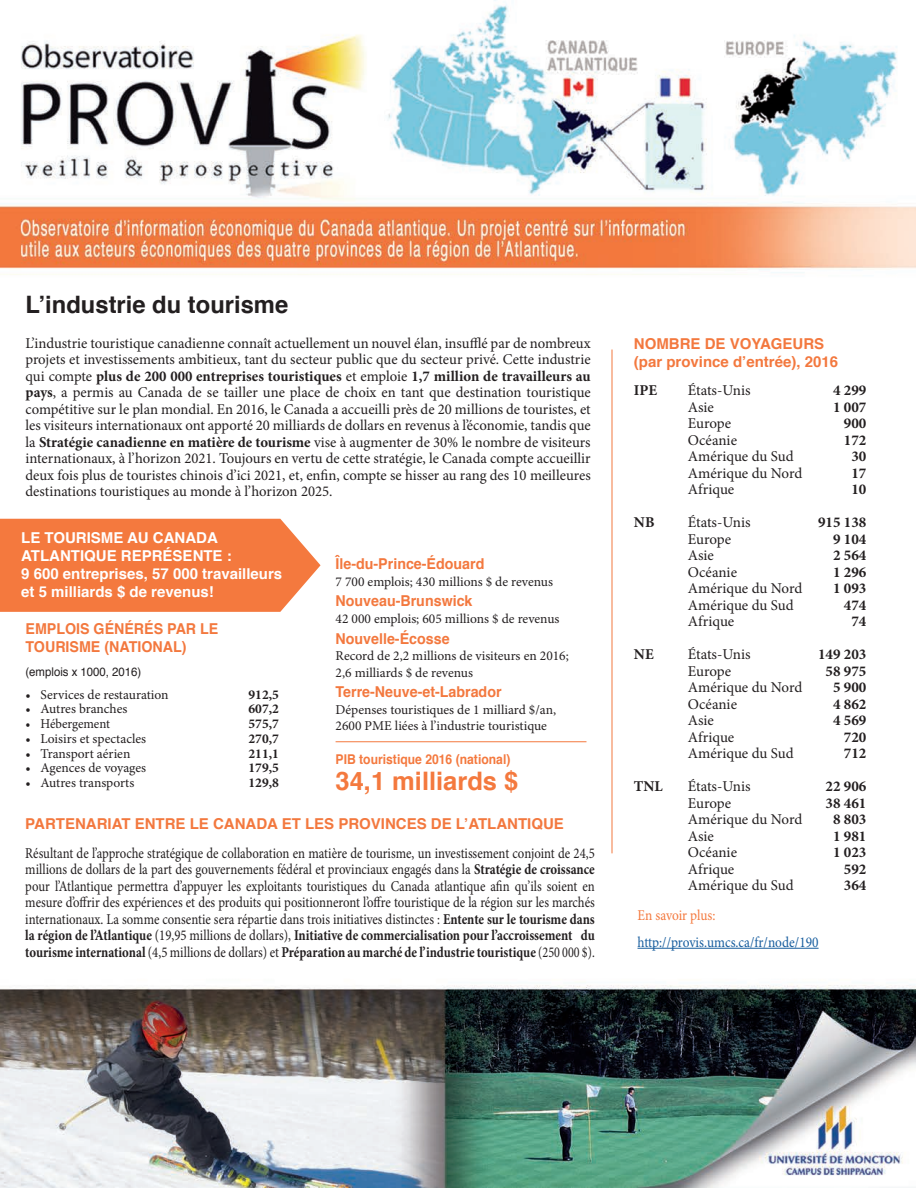
<style>
.page{position:relative;width:918px;height:1188px;background:#fff}
.page>*{position:absolute;margin:0;border:0;box-sizing:border-box;transform-origin:0 0}
.t1{font:700 25.5px "Helvetica";color:#f4793e}
.t2{font:700 24px "Helvetica";color:#231f20}
.t3{font:15px/16.5px "Minion Pro";color:#231f20;text-align:justify}
.t4{font:15px/16.5px "Minion Pro";color:#231f20;text-align:justify;scale:.85 1}
.t5{font:700 15px "Minion Pro";color:#231f20}
.t6{font:700 15px/18px "Helvetica";color:#f3783e;scale:.95 1}
.t7{font:700 15px "Helvetica";color:#f3783e}
.t8{font:700 15px/18px "Helvetica";color:#fff}
.t9{font:15px "Minion Pro";color:#175d9e;scale:.89 1}
.t10{font:15px "Minion Pro";letter-spacing:-.005em;color:#f4793e;scale:.89 1}
.t11{font:13.5px/16.5px "Minion Pro";color:#231f20}
.t12{font:700 13.5px "Minion Pro";color:#231f20}
.t13{font:700 13.5px "Helvetica";color:#f4793e;scale:.9 1}
.t14{font:13.5px "Minion Pro";color:#231f20;scale:.95 1}
.t15{font:12px "Helvetica";color:#231f20;scale:.95 1}
.s1{font-weight:700}
</style>
<div class="page">
<img style="left:0;top:0;width:916px;height:1188px">
<hr style="left:612px;top:350px;width:1px;height:503px;background:#f3783e">
<hr style="left:638px;top:948px;width:181px;height:1px;background:#175d9e">
<svg style="left:0;top:519px;width:321px;height:93px;background:#f4814a"></svg>
<hr style="left:336px;top:742px;width:250px;height:1px;background:#f4793e">
<p class="t2" style="left:26px;top:285px;width:264px">L’industrie du tourisme</p>
<p class="t3" style="left:26px;top:335px;width:567px">L’industrie touristique canadienne connaît actuellement un nouvel élan, insufflé par de nombreux projets et investissements ambitieux, tant du secteur public que du secteur privé. Cette industrie qui compte <span class="s1">plus de 200 000 entreprises touristiques</span> et emploie <span class="s1">1,7 million de travailleurs au pays</span>, a permis au Canada de se tailler une place de choix en tant que destination touristique compétitive sur le plan mondial. En 2016, le Canada a accueilli près de 20 millions de touristes, et les visiteurs internationaux ont apporté 20 milliards de dollars en revenus à l’économie, tandis que la <span class="s1">Stratégie canadienne en matière de tourisme</span> vise à augmenter de 30% le nombre de visiteurs internationaux, à l’horizon 2021. Toujours en vertu de cette stratégie, le Canada compte accueillir deux fois plus de touristes chinois d’ici 2021, et, enfin, compte se hisser au rang des 10 meilleures destinations touristiques au monde à l’horizon 2025.</p>
<p class="t7" style="left:634px;top:332px;width:192px">NOMBRE DE VOYAGEURS</p>
<p class="t7" style="left:634px;top:350px;width:206px">(par province d’entrée), 2016</p>
<p class="t5" style="left:634px;top:380px;width:25px">IPE</p>
<p class="t3" style="left:688px;top:382px;width:64px">États-Unis</p>
<p class="t5" style="left:833px;top:380px;width:35px">4 299</p>
<p class="t3" style="left:688px;top:399px;width:28px">Asie</p>
<p class="t5" style="left:833px;top:396px;width:35px">1 007</p>
<p class="t3" style="left:688px;top:415px;width:45px">Europe</p>
<p class="t5" style="left:844px;top:413px;width:24px">900</p>
<p class="t3" style="left:688px;top:432px;width:51px">Océanie</p>
<p class="t5" style="left:844px;top:429px;width:24px">172</p>
<p class="t3" style="left:688px;top:448px;width:107px">Amérique du Sud</p>
<p class="t5" style="left:851px;top:446px;width:16px">30</p>
<p class="t3" style="left:688px;top:465px;width:116px">Amérique du Nord</p>
<p class="t5" style="left:851px;top:462px;width:16px">17</p>
<p class="t3" style="left:688px;top:481px;width:48px">Afrique</p>
<p class="t5" style="left:851px;top:479px;width:16px">10</p>
<p class="t5" style="left:634px;top:512px;width:22px">NB</p>
<p class="t3" style="left:688px;top:514px;width:64px">États-Unis</p>
<p class="t5" style="left:818px;top:512px;width:50px">915 138</p>
<p class="t3" style="left:688px;top:531px;width:45px">Europe</p>
<p class="t5" style="left:833px;top:528px;width:35px">9 104</p>
<p class="t3" style="left:688px;top:547px;width:28px">Asie</p>
<p class="t5" style="left:833px;top:545px;width:35px">2 564</p>
<p class="t3" style="left:688px;top:564px;width:51px">Océanie</p>
<p class="t5" style="left:833px;top:561px;width:35px">1 296</p>
<p class="t3" style="left:688px;top:580px;width:116px">Amérique du Nord</p>
<p class="t5" style="left:833px;top:578px;width:35px">1 093</p>
<p class="t3" style="left:688px;top:597px;width:107px">Amérique du Sud</p>
<p class="t5" style="left:844px;top:594px;width:24px">474</p>
<p class="t3" style="left:688px;top:613px;width:48px">Afrique</p>
<p class="t5" style="left:851px;top:611px;width:16px">74</p>
<p class="t5" style="left:634px;top:644px;width:21px">NE</p>
<p class="t3" style="left:688px;top:646px;width:64px">États-Unis</p>
<p class="t5" style="left:818px;top:644px;width:50px">149 203</p>
<p class="t3" style="left:688px;top:663px;width:45px">Europe</p>
<p class="t5" style="left:826px;top:660px;width:42px">58 975</p>
<p class="t3" style="left:688px;top:679px;width:116px">Amérique du Nord</p>
<p class="t5" style="left:833px;top:677px;width:35px">5 900</p>
<p class="t3" style="left:688px;top:696px;width:51px">Océanie</p>
<p class="t5" style="left:833px;top:693px;width:35px">4 862</p>
<p class="t3" style="left:688px;top:712px;width:28px">Asie</p>
<p class="t5" style="left:833px;top:710px;width:35px">4 569</p>
<p class="t3" style="left:688px;top:729px;width:48px">Afrique</p>
<p class="t5" style="left:844px;top:726px;width:24px">720</p>
<p class="t3" style="left:688px;top:745px;width:107px">Amérique du Sud</p>
<p class="t5" style="left:844px;top:743px;width:24px">712</p>
<p class="t5" style="left:634px;top:776px;width:30px">TNL</p>
<p class="t3" style="left:688px;top:778px;width:64px">États-Unis</p>
<p class="t5" style="left:826px;top:776px;width:42px">22 906</p>
<p class="t3" style="left:688px;top:795px;width:45px">Europe</p>
<p class="t5" style="left:826px;top:792px;width:42px">38 461</p>
<p class="t3" style="left:688px;top:811px;width:116px">Amérique du Nord</p>
<p class="t5" style="left:833px;top:809px;width:35px">8 803</p>
<p class="t3" style="left:688px;top:828px;width:28px">Asie</p>
<p class="t5" style="left:833px;top:825px;width:35px">1 981</p>
<p class="t3" style="left:688px;top:844px;width:51px">Océanie</p>
<p class="t5" style="left:833px;top:842px;width:35px">1 023</p>
<p class="t3" style="left:688px;top:861px;width:48px">Afrique</p>
<p class="t5" style="left:844px;top:858px;width:24px">592</p>
<p class="t3" style="left:688px;top:877px;width:107px">Amérique du Sud</p>
<p class="t5" style="left:844px;top:875px;width:24px">364</p>
<p class="t10" style="left:638px;top:905px;width:89px">En savoir plus:</p>
<p class="t9" style="left:638px;top:932px;width:205px">http://provis.umcs.ca/fr/node/190</p>
<p class="t8" style="left:21px;top:529px;width:212px">LE TOURISME AU CANADA<br>ATLANTIQUE REPRÉSENTE :</p>
<p class="t8" style="left:21px;top:565px;width:262px">9 600 entreprises, 57 000 travailleurs</p>
<p class="t8" style="left:21px;top:583px;width:194px">et 5 milliards $ de revenus!</p>
<p class="t6" style="left:336px;top:555px;width:158px">Île-du-Prince-Édouard</p>
<p class="t11" style="left:336px;top:573px;width:219px">7 700 emplois; 430 millions $ de revenus</p>
<p class="t6" style="left:336px;top:592px;width:146px">Nouveau-Brunswick</p>
<p class="t11" style="left:336px;top:610px;width:225px">42 000 emplois; 605 millions $ de revenus</p>
<p class="t6" style="left:336px;top:629px;width:122px">Nouvelle-Écosse</p>
<p class="t11" style="left:336px;top:648px;width:235px">Record de 2,2 millions de visiteurs en 2016;<br>2,6 milliards $ de revenus</p>
<p class="t6" style="left:336px;top:683px;width:176px">Terre-Neuve-et-Labrador</p>
<p class="t11" style="left:336px;top:701px;width:222px">Dépenses touristiques de 1 milliard $/an,<br>2600 PME liées à l’industrie touristique</p>
<p class="t13" style="left:336px;top:749px;width:196px">PIB touristique 2016 (national)</p>
<p class="t1" style="left:336px;top:760px;width:184px">34,1 milliards $</p>
<p class="t6" style="left:26px;top:620px;width:205px">EMPLOIS GÉNÉRÉS PAR LE<br>TOURISME (NATIONAL)</p>
<p class="t15" style="left:26px;top:663px;width:124px">(emplois x 1000, 2016)</p>
<p class="t11" style="left:26px;top:686px;width:145px">• Services de restauration</p>
<p class="t12" style="left:249px;top:685px;width:32px">912,5</p>
<p class="t11" style="left:26px;top:701px;width:103px">• Autres branches</p>
<p class="t12" style="left:249px;top:700px;width:32px">607,2</p>
<p class="t14" style="left:26px;top:715px;width:91px">• Hébergement</p>
<p class="t12" style="left:249px;top:714px;width:32px">575,7</p>
<p class="t11" style="left:26px;top:730px;width:122px">• Loisirs et spectacles</p>
<p class="t12" style="left:249px;top:729px;width:32px">270,7</p>
<p class="t11" style="left:26px;top:745px;width:106px">• Transport aérien</p>
<p class="t12" style="left:249px;top:744px;width:32px">211,1</p>
<p class="t11" style="left:26px;top:760px;width:122px">• Agences de voyages</p>
<p class="t12" style="left:249px;top:759px;width:32px">179,5</p>
<p class="t11" style="left:26px;top:775px;width:110px">• Autres transports</p>
<p class="t12" style="left:249px;top:773px;width:32px">129,8</p>
<p class="t7" style="left:25px;top:812px;width:540px">PARTENARIAT ENTRE LE CANADA ET LES PROVINCES DE L’ATLANTIQUE</p>
<p class="t4" style="left:25px;top:845px;width:672px">Résultant de l’approche stratégique de collaboration en matière de tourisme, un investissement conjoint de 24,5 millions de dollars de la part des gouvernements fédéral et provinciaux engagés dans la <span class="s1">Stratégie de croissance </span>pour l’Atlantique permettra d’appuyer les exploitants touristiques du Canada atlantique afin qu’ils soient en mesure d’offrir des expériences et des produits qui positionneront l’offre touristique de la région sur les marchés internationaux. La somme consentie sera répartie dans trois initiatives distinctes : <span class="s1">Entente sur le tourisme dans la région de l’Atlantique</span> (19,95 millions de dollars), <span class="s1">Initiative de commercialisation pour l’accroissement du tourisme international</span> (4,5 millions de dollars) et <span class="s1">Préparation au marché de l’industrie touristique</span> (250 000 $).</p>
</div>
